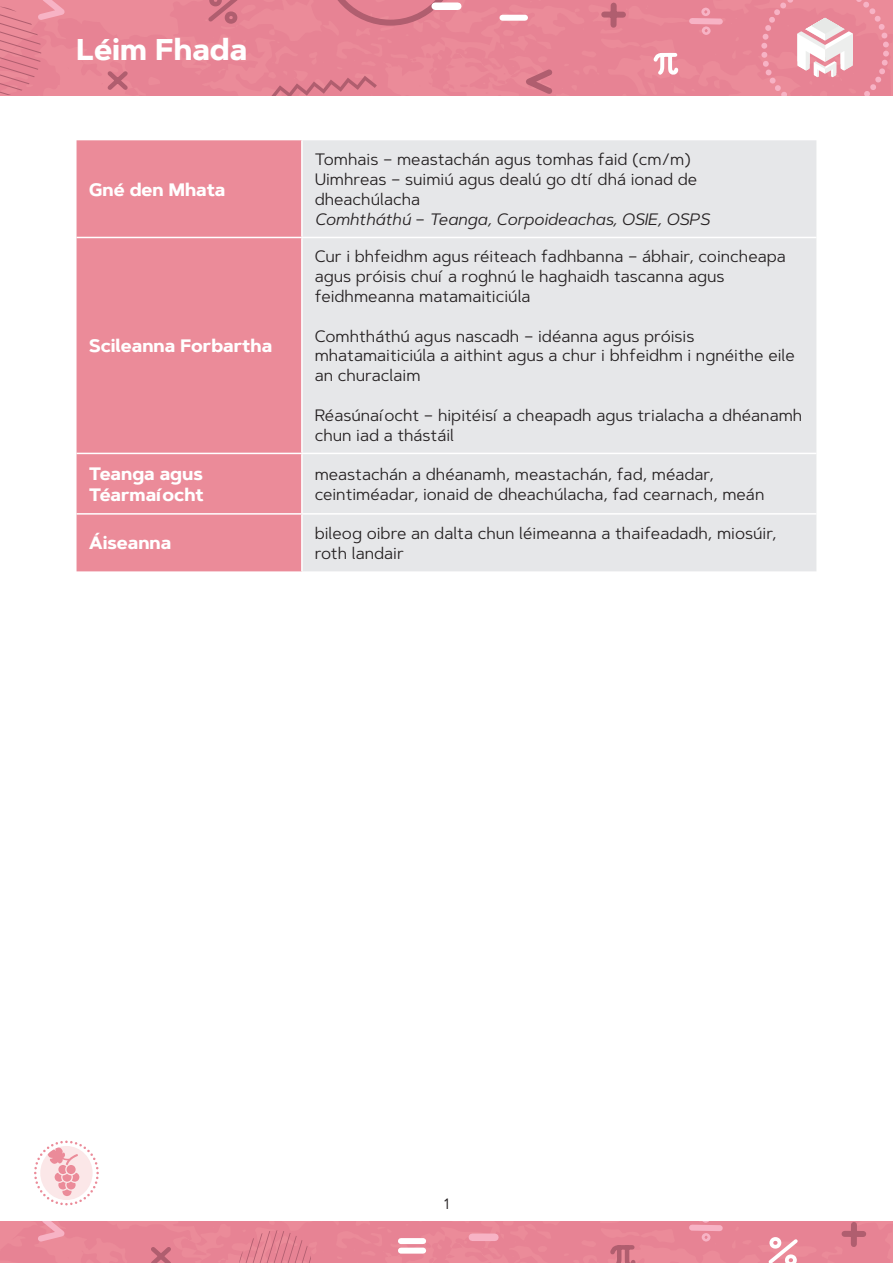
<style>
.page{position:relative;width:893px;height:1263px;background:#fff}
.page>*{position:absolute;margin:0;border:0;box-sizing:border-box;transform-origin:0 0}
.t1{font:700 30px "Artegra Sans";color:#fff}
.Table_Headings-White{font:700 18px/21.6px "Artegra Sans";color:#fff}
.Body{font:16.5px/19.8px "Artegra Sans";color:#231f20}
.Body-2{font:italic 16.5px "Artegra Sans";color:#231f20}
.t2{font:15px "Artegra Sans";color:#231f20}
.s1{font-style:normal}
</style>
<div class="page">
<div style="left:0;top:0;width:893px;height:96px;background:#e78394"></div>
<svg style="left:271px;top:76px;width:106px;height:20px;background:#da7b8b"></svg>
<svg style="left:103px;top:67px;width:29px;height:27px"></svg>
<svg style="left:0;top:0;width:75px;height:95px;background:#e68796"></svg>
<svg style="left:514px;top:64px;width:43px;height:32px"></svg>
<div style="left:502px;top:15px;width:23px;height:6px;background:#fff"></div>
<svg style="left:686px;top:5px;width:40px;height:33px"></svg>
<div style="left:604px;top:12px;width:19px;height:6px;background:#b05e6f"></div>
<div style="left:610px;top:6px;width:7px;height:19px;background:#b05e6f"></div>
<svg style="left:652px;top:51px;width:28px;height:27px"></svg>
<svg style="left:323px;top:0;width:135px;height:26px;background:#dd7d8e"></svg>
<svg style="left:204px;top:0;width:38px;height:27px"></svg>
<svg style="left:761px;top:0;width:128px;height:96px;background:#eb9ba8"></svg>
<div style="left:435px;top:3px;width:23px;height:7px;background:#fff"></div>
<svg style="left:0;top:1221px;width:893px;height:42px;background:#e78797"></svg>
<svg style="left:34px;top:1140px;width:65px;height:65px"></svg>
<div style="left:77px;top:140px;width:224px;height:431px;background:#eb8b99"></div>
<div style="left:303px;top:140px;width:513px;height:431px;background:#e6e7e9"></div>
<hr style="left:77px;top:237px;width:225px;height:1px;background:#fff">
<hr style="left:302px;top:237px;width:514px;height:1px;background:#fff">
<hr style="left:77px;top:453px;width:225px;height:1px;background:#fff">
<hr style="left:302px;top:453px;width:514px;height:1px;background:#fff">
<hr style="left:77px;top:513px;width:225px;height:2px;background:#fff">
<hr style="left:302px;top:513px;width:514px;height:2px;background:#fff">
<h1 class="t1" style="left:77px;top:28px;width:172px">Léim Fhada</h1>
<p class="Table_Headings-White" style="left:89px;top:179px;width:138px">Gné den Mhata</p>
<p class="Table_Headings-White" style="left:89px;top:335px;width:184px">Scileanna Forbartha</p>
<p class="Body" style="left:315px;top:149px;width:378px">Tomhais – meastachán agus tomhas faid (cm/m)</p>
<p class="Body" style="left:315px;top:169px;width:384px">Uimhreas – suimiú agus dealú go dtí dhá ionad de dheachúlacha</p>
<p class="Body-2" style="left:315px;top:207px;width:396px">Comhtháthú <span class="s1">–</span> Teanga, Corpoideachas, OSIE, OSPS</p>
<p class="Body" style="left:315px;top:246px;width:473px">Cur i bhfeidhm agus réiteach fadhbanna – ábhair, coincheapa agus próisis chuí a roghnú le haghaidh tascanna agus feidhmeanna matamaiticiúla</p>
<p class="Body" style="left:315px;top:326px;width:482px">Comhtháthú agus nascadh – idéanna agus próisis mhatamaiticiúla a aithint agus a chur i bhfeidhm i ngnéithe eile an churaclaim</p>
<p class="Body" style="left:315px;top:405px;width:489px">Réasúnaíocht – hipitéisí a cheapadh agus trialacha a dhéanamh chun iad a thástáil</p>
<p class="Table_Headings-White" style="left:89px;top:463px;width:116px">Teanga agus<br>Téarmaíocht</p>
<p class="Body" style="left:315px;top:464px;width:451px">meastachán a dhéanamh, meastachán, fad, méadar, ceintiméadar, ionaid de dheachúlacha, fad cearnach, meán</p>
<p class="Table_Headings-White" style="left:89px;top:532px;width:84px">Áiseanna</p>
<p class="Body" style="left:315px;top:523px;width:464px">bileog oibre an dalta chun léimeanna a thaifeadadh, miosúir, roth landair</p>
<p class="t2" style="left:444px;top:1193px;width:6px">1</p>
</div>
